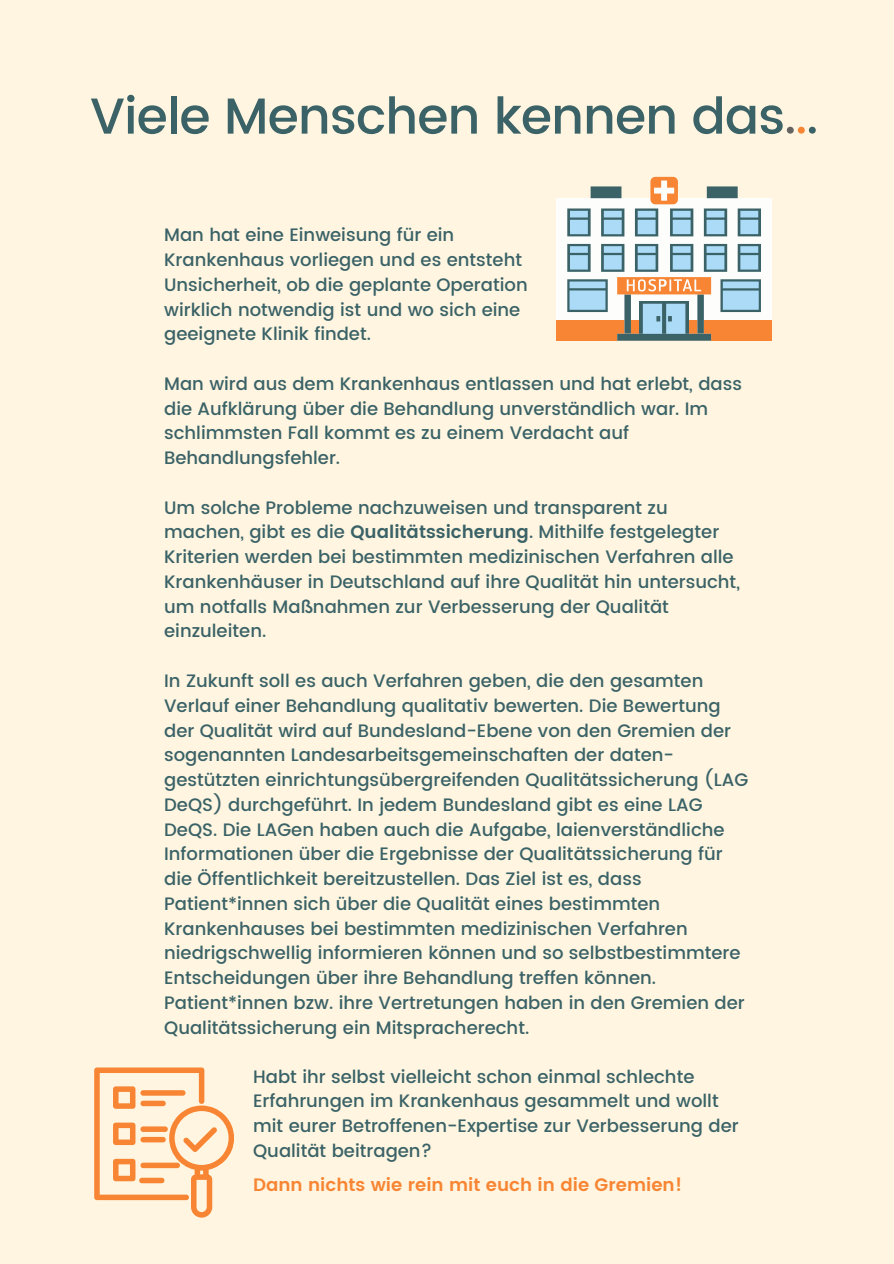
<style>
.page{position:relative;width:894px;height:1264px;background:#fff}
.page>*{position:absolute;margin:0;border:0;box-sizing:border-box;transform-origin:0 0}
.t1{font:500 50.4px "Poppins";letter-spacing:-.015em;color:#3a6267}
.t2{font:500 18px/24.8px "Poppins";color:#3a6267}
.t3{font:600 18px "Poppins";color:#f78533}
.s1{color:#646361}
.s2{color:#f78533}
.s3{font-weight:600}
</style>
<div class="page">
<div style="left:0;top:0;width:893px;height:1263px;background:#fff5e0"></div>
<div style="left:556px;top:198px;width:215px;height:143px;background:#fdfdfc"></div>
<div style="left:556px;top:320px;width:215px;height:21px;background:#f78533"></div>
<svg style="left:567px;top:177px;width:193px;height:164px"></svg>
<svg style="left:94px;top:1067px;width:140px;height:150px"></svg>
<p class="t1" style="left:90px;top:87px;width:729px">Viele Menschen kennen das<span class="s1">.</span><span class="s2">.</span>.</p>
<h1 class="t2" style="left:164px;top:223px;width:291px">Man hat eine Einweisung für ein</h1>
<p class="t2" style="left:164px;top:247px;width:359px">Krankenhaus vorliegen und es entsteht</p>
<p class="t2" style="left:164px;top:272px;width:365px">Unsicherheit, ob die geplante Operation</p>
<p class="t2" style="left:164px;top:297px;width:357px">wirklich notwendig ist und wo sich eine</p>
<p class="t2" style="left:164px;top:322px;width:208px">geeignete Klinik findet.</p>
<p class="t2" style="left:164px;top:371px;width:579px">Man wird aus dem Krankenhaus entlassen und hat erlebt, dass die Aufklärung über die Behandlung unverständlich war. Im schlimmsten Fall kommt es zu einem Verdacht auf Behandlungsfehler.</p>
<p class="t2" style="left:164px;top:495px;width:577px">Um solche Probleme nachzuweisen und transparent zu machen, gibt es die <span class="s3">Qualitätssicherung</span>. Mithilfe festgelegter Kriterien werden bei bestimmten medizinischen Verfahren alle Krankenhäuser in Deutschland auf ihre Qualität hin untersucht, um notfalls Maßnahmen zur Verbesserung der Qualität einzuleiten.</p>
<p class="t2" style="left:164px;top:668px;width:585px">In Zukunft soll es auch Verfahren geben, die den gesamten Verlauf einer Behandlung qualitativ bewerten. Die Bewertung der Qualität wird auf Bundesland-Ebene von den Gremien der sogenannten Landesarbeitsgemeinschaften der daten&shy;gestützten einrichtungsübergreifenden Qualitätssicherung (LAG DeQS) durchgeführt. In jedem Bundesland gibt es eine LAG DeQS. Die LAGen haben auch die Aufgabe, laienverständliche Informationen über die Ergebnisse der Qualitätssicherung für die Öffentlichkeit bereitzustellen. Das Ziel ist es, dass Patient*innen sich über die Qualität eines bestimmten Krankenhauses bei bestimmten medizinischen Verfahren niedrigschwellig informieren können und so selbstbestimmtere Entscheidungen über ihre Behandlung treffen können.</p>
<p class="t2" style="left:164px;top:990px;width:582px">Patient*innen bzw. ihre Vertretungen haben in den Gremien der<br>Qualitätssicherung ein Mitspracherecht.</p>
<p class="t2" style="left:253px;top:1063px;width:467px">Habt ihr selbst vielleicht schon einmal schlechte<br>Erfahrungen im Krankenhaus gesammelt und wollt</p>
<p class="t2" style="left:253px;top:1113px;width:487px">mit eurer Betroffenen-Expertise zur Verbesserung der<br>Qualität beitragen?</p>
<p class="t3" style="left:253px;top:1173px;width:430px">Dann nichts wie rein mit euch in die Gremien!</p>
</div>
